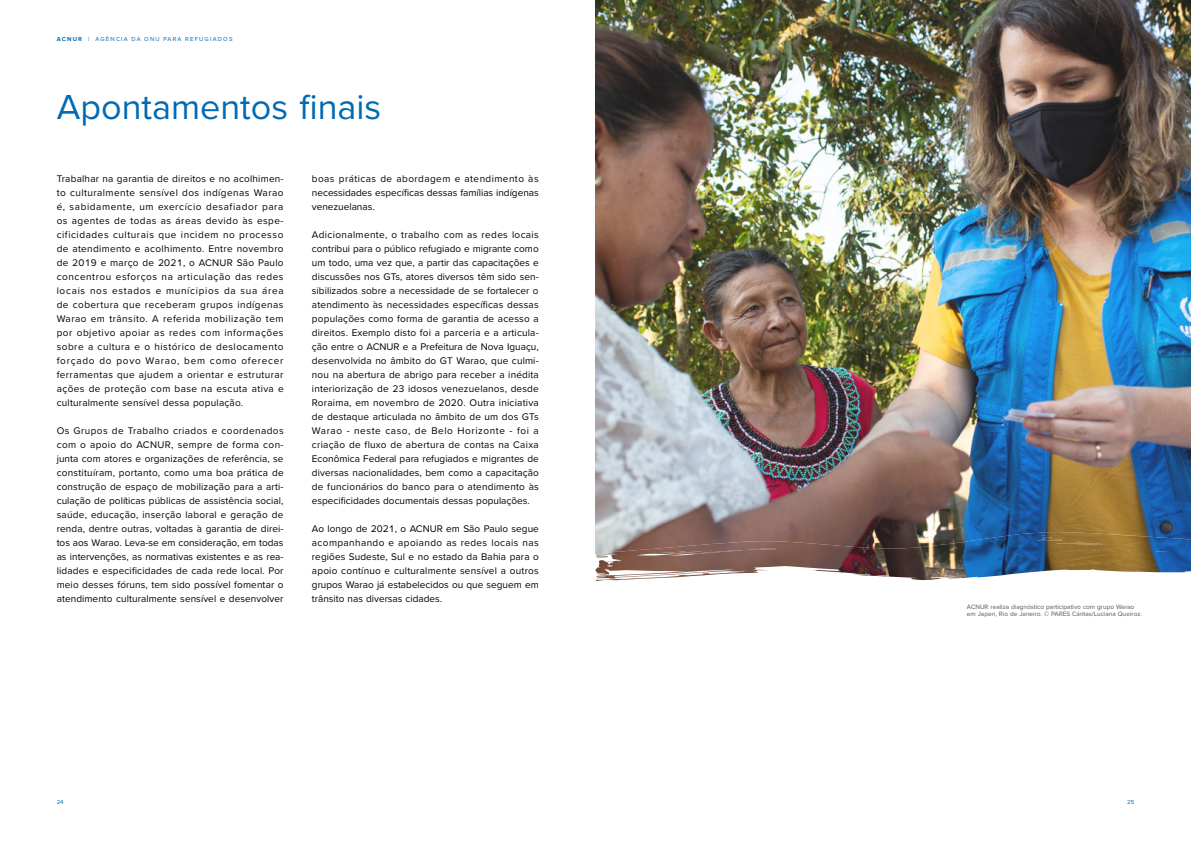
<style>
.page{position:relative;width:1191px;height:842px;background:#fff}
.page>*{position:absolute;margin:0;border:0;box-sizing:border-box;transform-origin:0 0}
.t1{font:36px "Proxima Nova";color:#006ab4}
.t2{font:10px/14px "Proxima Nova";color:#000;text-align:justify}
.t3{font:6.5px/7px "Proxima Nova";color:#585856}
.t4{font:6px "Proxima Nova";letter-spacing:.2em;color:#006ab4}
.s1{font-weight:700}
</style>
<div class="page">
<img style="left:595px;top:0;width:596px;height:532px">
<svg style="left:596px;top:532px;width:595px;height:49px"></svg>
<img style="left:595px;top:532px;width:453px;height:47px">
<p class="t4" style="left:57px;top:34px;width:177px"><span class="s1">ACNUR</span> | AGÊNCIA DA ONU PARA REFUGIADOS</p>
<h1 class="t1" style="left:57px;top:80px;width:326px">Apontamentos finais</h1>
<p class="t2" style="left:57px;top:171px;width:228px">Trabalhar na garantia de direitos e no acolhimen&shy;to culturalmente sensível dos indígenas Warao é, sabidamente, um exercício desafiador para os agentes de todas as áreas devido às espe&shy;cificidades culturais que incidem no processo de atendimento e acolhimento. Entre novembro de 2019 e março de 2021, o ACNUR São Paulo concentrou esforços na articulação das redes locais nos estados e munícipios da sua área de cobertura que receberam grupos indígenas Warao em trânsito. A referida mobilização tem por objetivo apoiar as redes com informações sobre a cultura e o histórico de deslocamento forçado do povo Warao, bem como oferecer ferramentas que ajudem a orientar e estruturar ações de proteção com base na escuta ativa e culturalmente sensível dessa população.</p>
<p class="t2" style="left:57px;top:423px;width:228px">Os Grupos de Trabalho criados e coordenados com o apoio do ACNUR, sempre de forma con&shy;junta com atores e organizações de referência, se constituíram, portanto, como uma boa prática de construção de espaço de mobilização para a arti&shy;culação de políticas públicas de assistência social, saúde, educação, inserção laboral e geração de renda, dentre outras, voltadas à garantia de direi&shy;tos aos Warao. Leva-se em consideração, em todas as intervenções, as normativas existentes e as rea&shy;lidades e especificidades de cada rede local. Por meio desses fóruns, tem sido possível fomentar o atendimento culturalmente sensível e desenvolver</p>
<p class="t2" style="left:312px;top:171px;width:228px">boas práticas de abordagem e atendimento às necessidades específicas dessas famílias indígenas venezuelanas.</p>
<p class="t2" style="left:312px;top:227px;width:228px">Adicionalmente, o trabalho com as redes locais contribui para o público refugiado e migrante como um todo, uma vez que, a partir das capacitações e discussões nos GTs, atores diversos têm sido sen&shy;sibilizados sobre a necessidade de se fortalecer o atendimento às necessidades específicas dessas populações como forma de garantia de acesso a direitos. Exemplo disto foi a parceria e a articula&shy;ção entre o ACNUR e a Prefeitura de Nova Iguaçu, desenvolvida no âmbito do GT Warao, que culmi&shy;nou na abertura de abrigo para receber a inédita interiorização de 23 idosos venezuelanos, desde Roraima, em novembro de 2020. Outra iniciativa de destaque articulada no âmbito de um dos GTs Warao - neste caso, de Belo Horizonte - foi a criação de fluxo de abertura de contas na Caixa Econômica Federal para refugiados e migrantes de diversas nacionalidades, bem como a capacitação de funcionários do banco para o atendimento às especificidades documentais dessas populações.</p>
<p class="t2" style="left:312px;top:521px;width:228px">Ao longo de 2021, o ACNUR em São Paulo segue acompanhando e apoiando as redes locais nas regiões Sudeste, Sul e no estado da Bahia para o apoio contínuo e culturalmente sensível a outros grupos Warao já estabelecidos ou que seguem em trânsito nas diversas cidades.</p>
<p class="t3" style="left:967px;top:603px;width:176px">ACNUR realiza diagnóstico participativo com grupo Warao em Japeri, Rio de Janeiro. © PARES Cáritas/Luciana Queiroz.</p>
<p class="t4" style="left:57px;top:797px;width:8px">24</p>
<p class="t4" style="left:1127px;top:797px;width:9px">25</p>
</div>
